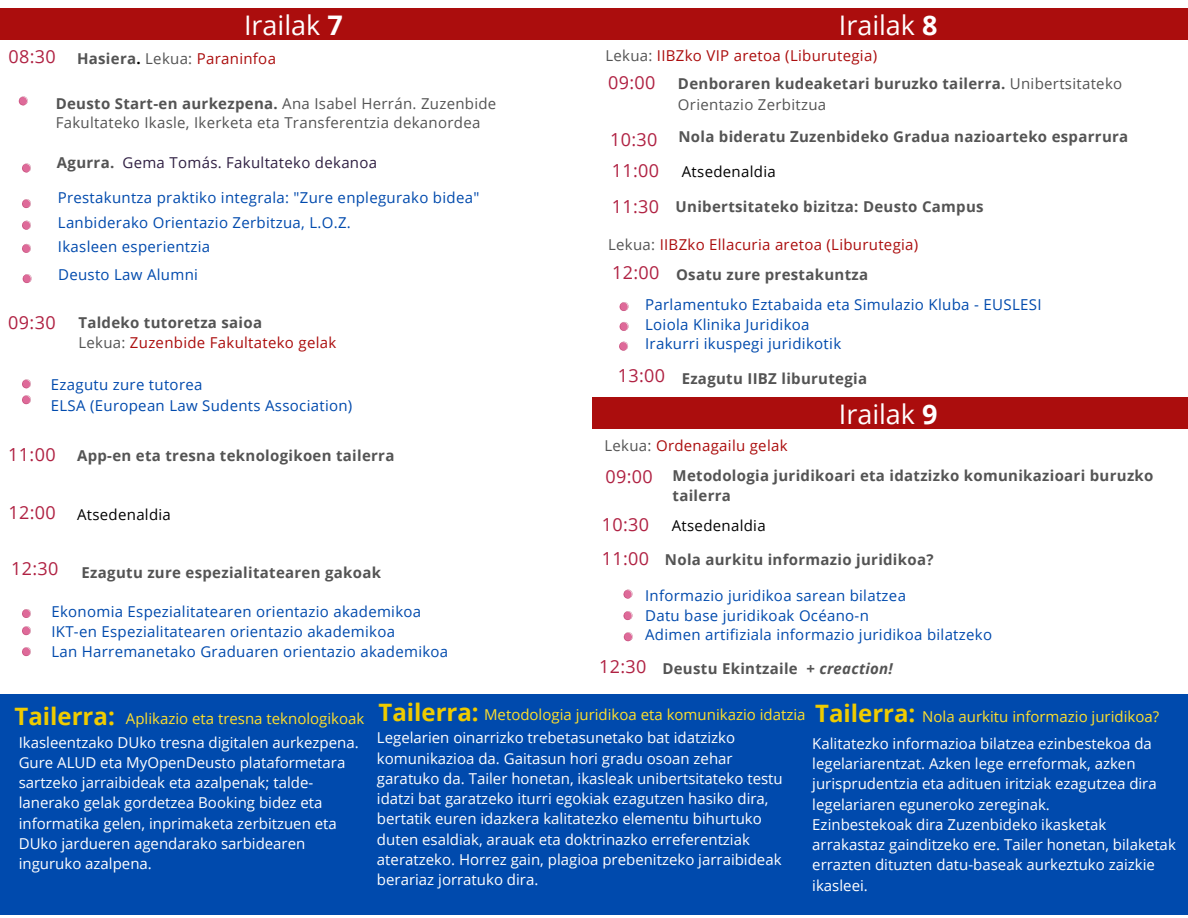
<style>
.page{position:relative;width:1188px;height:918px;background:#fff}
.page>*{position:absolute;margin:0;border:0;box-sizing:border-box;transform-origin:0 0}
.t1{font:27px "Open Sans";color:#fff}
.t2{font:18px "Open Sans";letter-spacing:.02em;color:#b02243}
.t3{font:15px/20.2px "Open Sans";color:#fff}
.t4{font:15px/19.6px "Open Sans";letter-spacing:.02em;color:#004aad}
.t5{font:700 15px/20.2px "Open Sans";letter-spacing:.02em;color:#545454}
.t6{font:15px/19.2px "Open Sans";letter-spacing:.02em;color:#ab0d0d}
.t7{font:15px "Open Sans";color:#ffdf2b}
.t8{font:15px/19.2px "Open Sans";letter-spacing:.02em;color:#545454}
.t9{font:15px "Open Sans";letter-spacing:.02em;color:#000}
.t10{font:15px "Open Sans";letter-spacing:.02em;color:#302043}
.s1{font-weight:700}
.s2{font-size:18px;color:#b02243}
.s3{font-weight:700;color:#545454}
.s4{font-weight:700;color:#000}
.s5{color:#545454}
.s6{font-weight:400;font-size:18px;color:#b02243}
.s7{font-weight:400}
.s8{font-style:italic}
.s9{font-weight:700;font-size:24px;color:#efcb00}
</style>
<div class="page">
<div style="left:0;top:8px;width:594px;height:32px;background:#ab0d0d"></div>
<div style="left:592px;top:397px;width:596px;height:32px;background:#ab0d0d"></div>
<div style="left:594px;top:8px;width:594px;height:32px;background:#ab0d0d"></div>
<svg style="left:22px;top:395px;width:9px;height:9px"></svg>
<svg style="left:22px;top:379px;width:9px;height:9px"></svg>
<svg style="left:22px;top:609px;width:9px;height:9px"></svg>
<svg style="left:22px;top:647px;width:9px;height:9px"></svg>
<svg style="left:22px;top:626px;width:9px;height:9px"></svg>
<div style="left:0;top:695px;width:1188px;height:220px;background:#004aad"></div>
<svg style="left:19px;top:96px;width:9px;height:9px"></svg>
<svg style="left:22px;top:164px;width:9px;height:8px"></svg>
<svg style="left:22px;top:199px;width:9px;height:9px"></svg>
<svg style="left:22px;top:221px;width:9px;height:9px"></svg>
<svg style="left:22px;top:244px;width:9px;height:9px"></svg>
<svg style="left:23px;top:274px;width:9px;height:9px"></svg>
<svg style="left:624px;top:590px;width:8px;height:8px"></svg>
<svg style="left:624px;top:611px;width:8px;height:9px"></svg>
<svg style="left:624px;top:632px;width:9px;height:9px"></svg>
<svg style="left:620px;top:302px;width:9px;height:9px"></svg>
<svg style="left:620px;top:322px;width:9px;height:9px"></svg>
<svg style="left:619px;top:342px;width:9px;height:8px"></svg>
<h1 class="t1" style="left:244px;top:6px;width:100px">Irailak <span class="s1">7</span></h1>
<p class="t6" style="left:8px;top:49px;width:269px"><span class="s2">08:30</span> <span class="s3">Hasiera</span><span class="s4">.</span> <span class="s5">Lekua:</span> Paraninfoa</p>
<p class="t8" style="left:56px;top:94px;width:442px"><span class="s1">Deusto Start-en aurkezpena.</span> Ana Isabel Herrán. Zuzenbide<br>Fakultateko Ikasle, Ikerketa eta Transferentzia dekanordea</p>
<p class="t10" style="left:122px;top:152px;width:256px">Gema Tomás. Fakultateko dekanoa</p>
<p class="t4" style="left:58px;top:187px;width:423px">Prestakuntza praktiko integrala: "Zure enplegurako bidea"</p>
<p class="t4" style="left:58px;top:237px;width:154px">Ikasleen esperientzia</p>
<p class="t5" style="left:57px;top:152px;width:59px">Agurra.</p>
<p class="t4" style="left:58px;top:212px;width:294px">Lanbiderako Orientazio Zerbitzua, L.O.Z.</p>
<p class="t4" style="left:58px;top:265px;width:141px">Deusto Law Alumni</p>
<p class="t2" style="left:8px;top:310px;width:49px">09:30</p>
<p class="t6" style="left:78px;top:313px;width:259px"><span class="s3">Taldeko tutoretza saioa<br></span><span class="s5">Lekua:</span> Zuzenbide Fakultateko gelak</p>
<p class="t4" style="left:51px;top:374px;width:303px;line-height:20.2px">Ezagutu zure tutorea<br>ELSA (European Law Sudents Association)</p>
<p class="t5" style="left:8px;top:445px;width:388px"><span class="s6">11:00</span> App-en eta tresna teknologikoen tailerra</p>
<p class="t9" style="left:8px;top:504px;width:164px"><span class="s2">12:00</span> Atsedenaldia</p>
<p class="t2" style="left:11px;top:556px;width:49px">12:30</p>
<p class="t5" style="left:82px;top:562px;width:301px">Ezagutu zure espezialitatearen gakoak</p>
<p class="t4" style="left:51px;top:602px;width:398px">Ekonomia Espezialitatearen orientazio akademikoa<br>IKT-en Espezialitatearen orientazio akademikoa<br>Lan Harremanetako Graduaren orientazio akademikoa</p>
<h1 class="t1" style="left:839px;top:6px;width:100px">Irailak <span class="s1">8</span></h1>
<p class="t6" style="left:605px;top:45px;width:273px"><span class="s5">Lekua:</span> IIBZko VIP aretoa (Liburutegia)</p>
<p class="t2" style="left:608px;top:70px;width:49px">09:00</p>
<p class="t5" style="left:678px;top:74px;width:446px">Denboraren kudeaketari buruzko tailerra. <span class="s7">Unibertsitateko<br>Orientazio Zerbitzua</span></p>
<p class="t5" style="left:610px;top:126px;width:520px"><span class="s6">10:30</span> Nola bideratu Zuzenbideko Gradua nazioarteko esparrura</p>
<p class="t2" style="left:612px;top:157px;width:49px">11:00</p>
<p class="t9" style="left:682px;top:161px;width:95px">Atsedenaldia</p>
<p class="t5" style="left:612px;top:196px;width:373px"><span class="s6">11:30</span> Unibertsitateko bizitza: Deusto Campus</p>
<p class="t6" style="left:608px;top:234px;width:312px"><span class="s5">Lekua:</span> IIBZko Ellacuria aretoa (Liburutegia)</p>
<p class="t5" style="left:612px;top:264px;width:257px"><span class="s6">12:00</span> Osatu zure prestakuntza</p>
<p class="t4" style="left:645px;top:294px;width:398px">Parlamentuko Eztabaida eta Simulazio Kluba - EUSLESI<br>Loiola Klinika Juridikoa<br>Irakurri ikuspegi juridikotik</p>
<p class="t5" style="left:618px;top:368px;width:251px"><span class="s6">13:00</span> Ezagutu IIBZ liburutegia</p>
<p class="t6" style="left:604px;top:436px;width:185px"><span class="s5">Lekua:</span> Ordenagailu gelak</p>
<h1 class="t1" style="left:839px;top:395px;width:100px">Irailak <span class="s1">9</span></h1>
<p class="t5" style="left:673px;top:466px;width:482px;line-height:19.2px;text-indent:-67px"><span class="s6">09:00</span> Metodologia juridikoari eta idatzizko komunikazioari buruzko tailerra</p>
<p class="t2" style="left:602px;top:512px;width:49px">10:30</p>
<p class="t9" style="left:672px;top:515px;width:95px">Atsedenaldia</p>
<p class="t5" style="left:602px;top:549px;width:333px"><span class="s6">11:00</span> Nola aurkitu informazio juridikoa?</p>
<p class="t4" style="left:645px;top:585px;width:349px">Informazio juridikoa sarean bilatzea<br>Datu base juridikoak Océano-n<br>Adimen artifiziala informazio juridikoa bilatzeko</p>
<p class="t5" style="left:599px;top:658px;width:295px"><span class="s6">12:30</span> Deustu Ekintzaile + <span class="s8">creaction!</span></p>
<p class="t7" style="left:15px;top:706px;width:1146px"><span class="s9">Tailerra:</span> Aplikazio eta tresna teknologikoak <span class="s9">Tailerra:</span> Metodologia juridikoa eta komunikazio idatzia <span class="s9">Tailerra:</span> Nola aurkitu informazio juridikoa?</p>
<p class="t3" style="left:19px;top:732px;width:341px">Ikasleentzako DUko tresna digitalen aurkezpena.<br>Gure ALUD eta MyOpenDeusto plataformetara sartzeko jarraibideak eta azalpenak; talde&shy;lanerako gelak gordetzea Booking bidez eta informatika gelen, inprimaketa zerbitzuen eta DUko jardueren agendarako sarbidearen inguruko azalpena.</p>
<p class="t3" style="left:377px;top:728px;width:407px">Legelarien oinarrizko trebetasunetako bat idatzizko komunikazioa da. Gaitasun hori gradu osoan zehar garatuko da. Tailer honetan, ikasleak unibertsitateko testu idatzi bat garatzeko iturri egokiak ezagutzen hasiko dira, bertatik euren idazkera kalitatezko elementu bihurtuko duten esaldiak, arauak eta doktrinazko erreferentziak ateratzeko. Horrez gain, plagioa prebenitzeko jarraibideak berariaz jorratuko dira.</p>
<p class="t3" style="left:812px;top:733px;width:365px">Kalitatezko informazioa bilatzea ezinbestekoa da legelariarentzat. Azken lege erreformak, azken jurisprudentzia eta adituen iritziak ezagutzea dira legelariaren eguneroko zereginak.<br>Ezinbestekoak dira Zuzenbideko ikasketak arrakastaz gainditzeko ere. Tailer honetan, bilaketak errazten dituzten datu-baseak aurkeztuko zaizkie ikasleei.</p>
</div>
